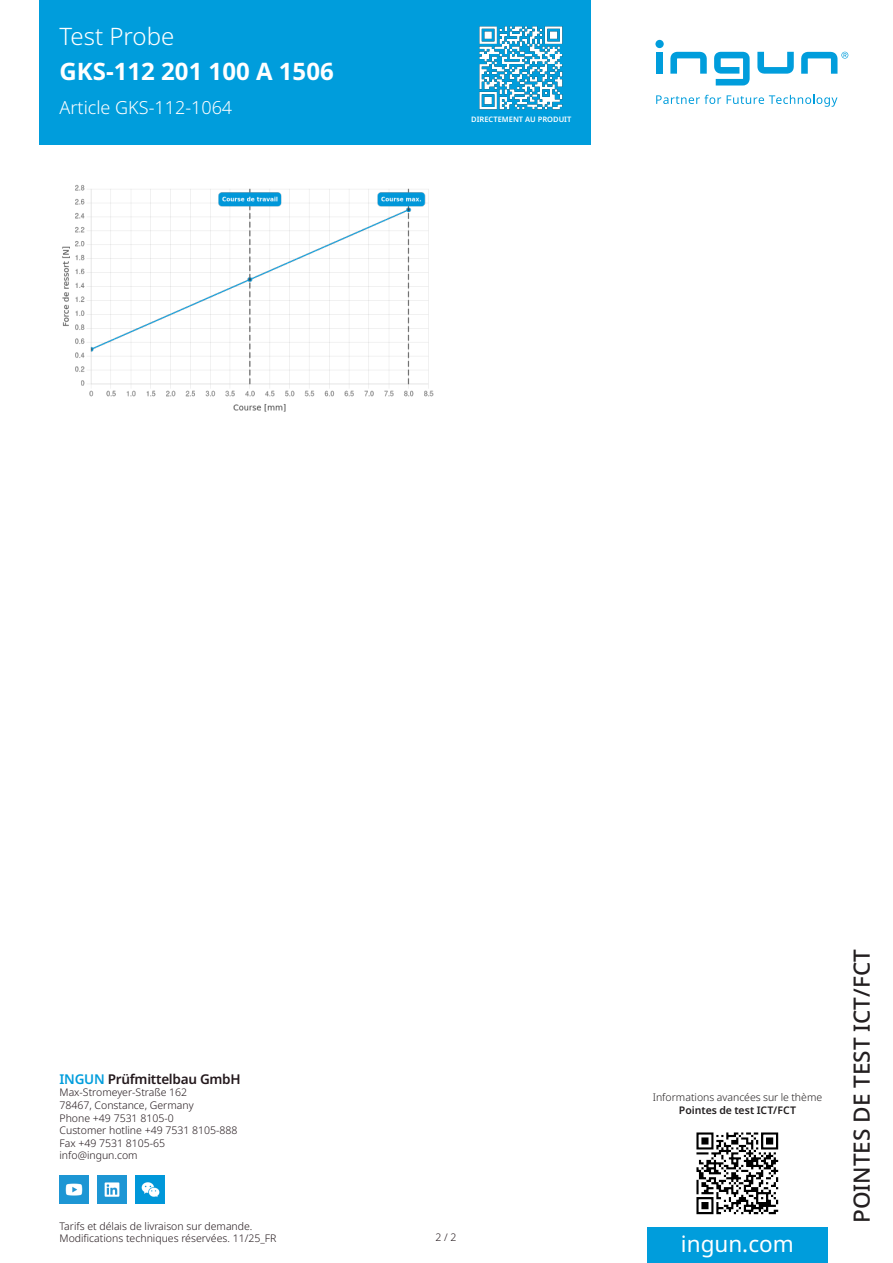
<style>
.page{position:relative;width:893px;height:1263px;background:#fff}
.page>*{position:absolute;margin:0;border:0;box-sizing:border-box;transform-origin:0 0}
.t1{font:700 24px "Noto Sans";color:#fff}
.t2{font:300 24px "Noto Sans";color:#fff}
.t3{font:500 22.5px "Noto Sans";color:#231f20}
.t4{font:22.5px "Noto Sans";color:#fff}
.t5{font:300 18px "Noto Sans";color:#fff}
.t6{font:600 13.5px "Noto Sans";letter-spacing:-.02em;color:#23181c}
.t7{font:300 10.5px/12.6px "Noto Sans";color:#23181c}
.t8{font:300 10.5px "Noto Sans";color:#231f20}
.t9{font:600 10.5px "Noto Sans";color:#231f20}
.t10{font:600 7.5px "Noto Sans";color:#fff}
.s1{color:#009ddc}
</style>
<div class="page">
<div style="left:40px;top:0;width:551px;height:145px;background:#009ddc"></div>
<div style="left:647px;top:1228px;width:181px;height:35px;background:#009ddc"></div>
<img style="left:480px;top:27px;width:83px;height:83px">
<img style="left:62px;top:184px;width:372px;height:228px">
<div style="left:656px;top:52px;width:7px;height:22px;background:#009ddc"></div>
<svg style="left:670px;top:52px;width:37px;height:22px"></svg>
<svg style="left:714px;top:52px;width:36px;height:34px"></svg>
<svg style="left:757px;top:52px;width:37px;height:22px"></svg>
<div style="left:655px;top:40px;width:9px;height:8px;background:#009ddc;border-radius:50%"></div>
<svg style="left:801px;top:52px;width:47px;height:22px"></svg>
<svg style="left:656px;top:95px;width:65px;height:9px"></svg>
<svg style="left:727px;top:95px;width:110px;height:12px"></svg>
<img style="left:696px;top:1132px;width:83px;height:82px">
<img style="left:60px;top:1175px;width:28px;height:29px">
<img style="left:98px;top:1175px;width:28px;height:29px">
<img style="left:135px;top:1175px;width:29px;height:29px">
<h1 class="t2" style="left:60px;top:23px;width:116px">Test Probe</h1>
<h1 class="t1" style="left:60px;top:57px;width:276px">GKS-112 201 100 A 1506</h1>
<h3 class="t5" style="left:60px;top:97px;width:174px">Article GKS-112-1064</h3>
<p class="t10" style="left:471px;top:115px;width:102px">DIRECTEMENT AU PRODUIT</p>
<p class="t6" style="left:60px;top:1071px;width:183px"><span class="s1">INGUN</span> Prüfmittelbau GmbH</p>
<p class="t7" style="left:60px;top:1086px;width:180px">Max-Stromeyer-Straße 162<br>78467, Constance, Germany<br>Phone +49 7531 8105-0<br>Customer hotline +49 7531 8105-888<br>Fax +49 7531 8105-65 info@ingun.com</p>
<p class="t8" style="left:653px;top:1091px;width:171px">Informations avancées sur le thème</p>
<p class="t9" style="left:679px;top:1104px;width:119px">Pointes de test ICT/FCT</p>
<p class="t7" style="left:60px;top:1220px;width:218px">Tarifs et délais de livraison sur demande.<br>Modifications techniques réservées. 11/25_FR</p>
<p class="t7" style="left:435px;top:1231px;width:23px">2 / 2</p>
<h2 class="t4" style="left:681px;top:1231px;width:114px">ingun.com</h2>
<h2 class="t3" style="left:849px;top:1223px;width:275px;rotate:-90deg">POINTES DE TEST ICT/FCT</h2>
</div>
